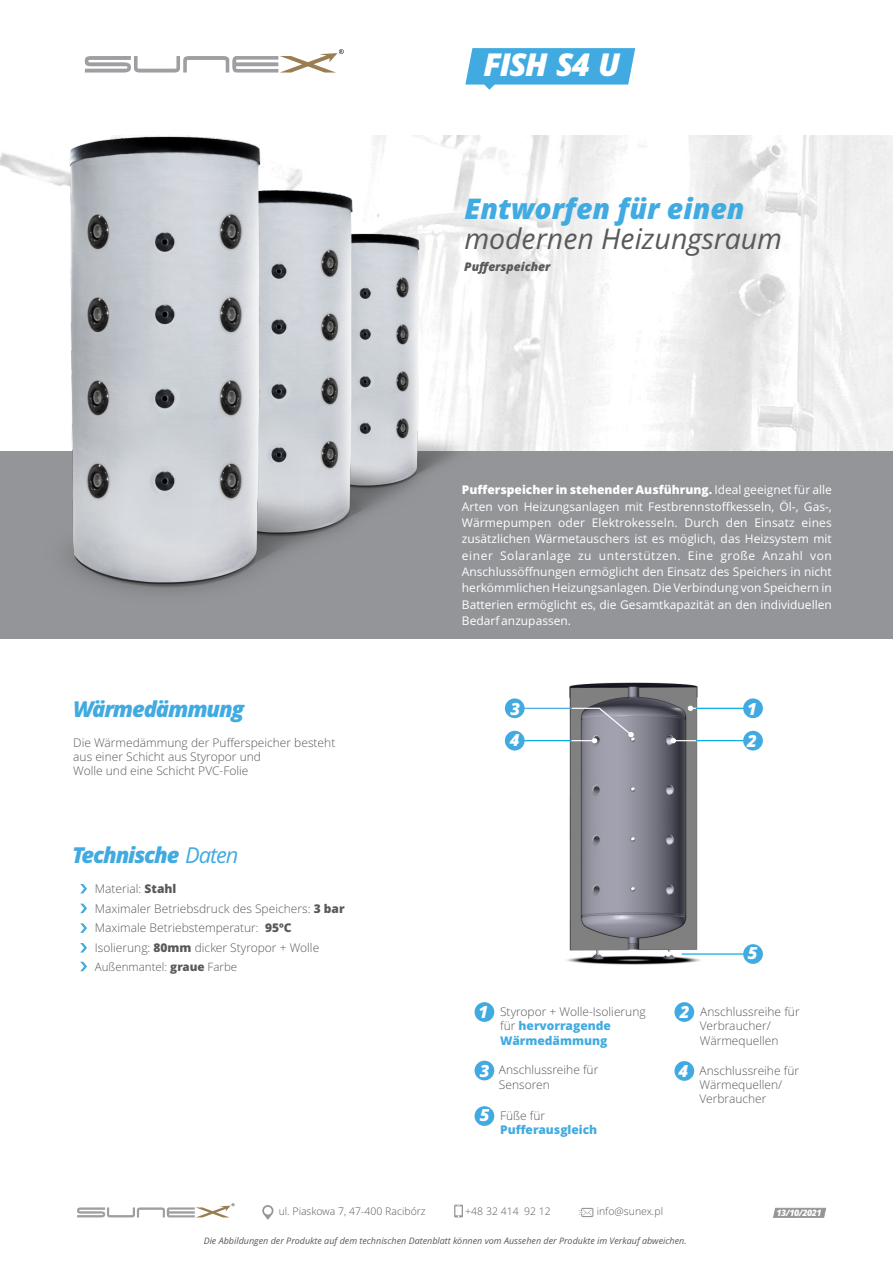
<style>
.page{position:relative;width:893px;height:1263px;background:#fff}
.page>*{position:absolute;margin:0;border:0;box-sizing:border-box;transform-origin:0 0}
.t1{font:italic 800 31.5px "Open Sans";letter-spacing:-.05em;color:#fff}
.t2{font:italic 28.5px "Open Sans";color:#58595b}
.t3{font:italic 800 28.5px "Open Sans";color:#41abe1}
.t4{font:italic 800 21.9px "Open Sans";letter-spacing:-.05em;color:#41abe1}
.t5{font:italic 800 16.8px "Open Sans";color:#fff}
.t6{font:12px/16.4px "Open Sans";color:#fff;text-align:justify}
.t7{font:300 12px/14.4px "Open Sans";color:#58595b}
.t8{font:800 12px/14.4px "Open Sans";color:#41abe1}
.t9{font:italic 800 12px "Open Sans";color:#58595b}
.t10{font:300 11.55px "Open Sans";color:#58595b}
.t11{font:300 10.5px "Open Sans";color:#58595b}
.t12{font:italic 9px "Open Sans";color:#58595b}
.t13{font:italic 800 8.85px "Open Sans";letter-spacing:-.05em;color:#fff}
.s1{font-weight:400}
.s2{font-weight:800}
.s3{font-weight:800;font-style:italic;font-size:16.8px;color:#fff}
.s4{font-weight:800;color:#41abe1}
.s5{font-style:italic;font-size:16.8px;color:#fff}
.s6{font-weight:300;color:#58595b}
</style>
<div class="page">
<img style="left:560px;top:682px;width:144px;height:283px">
<div style="left:0;top:428px;width:893px;height:210px;background:#939598"></div>
<img style="left:373px;top:136px;width:520px;height:314px">
<svg style="left:85px;top:49px;width:259px;height:24px"></svg>
<svg style="left:465px;top:48px;width:170px;height:42px;background:#60b8e5"></svg>
<svg style="left:80px;top:884px;width:7px;height:9px"></svg>
<svg style="left:80px;top:962px;width:7px;height:9px"></svg>
<svg style="left:80px;top:923px;width:7px;height:10px"></svg>
<svg style="left:80px;top:904px;width:7px;height:9px"></svg>
<svg style="left:80px;top:943px;width:7px;height:9px"></svg>
<svg style="left:77px;top:1203px;width:157px;height:14px"></svg>
<svg style="left:773px;top:1208px;width:53px;height:10px"></svg>
<svg style="left:262px;top:1205px;width:12px;height:15px"></svg>
<svg style="left:578px;top:1208px;width:15px;height:9px"></svg>
<svg style="left:454px;top:1205px;width:9px;height:12px"></svg>
<img style="left:429px;top:199px;width:46px;height:272px">
<img style="left:361px;top:144px;width:68px;height:371px">
<img style="left:0;top:135px;width:361px;height:457px">
<svg style="left:688px;top:706px;width:9px;height:5px"></svg>
<svg style="left:665px;top:951px;width:17px;height:6px"></svg>
<hr style="left:696px;top:708px;width:57px;height:1px;background:#00a8e7">
<hr style="left:682px;top:953px;width:71px;height:2px;background:#00a8e7">
<div style="left:743px;top:698px;width:20px;height:20px;background:#41abe1;border-radius:50%"></div>
<div style="left:743px;top:944px;width:20px;height:20px;background:#41abe1;border-radius:50%"></div>
<hr style="left:696px;top:740px;width:57px;height:1px;background:#00a8e7">
<div style="left:743px;top:731px;width:20px;height:19px;background:#41abe1;border-radius:50%"></div>
<hr style="left:515px;top:740px;width:57px;height:1px;background:#00a8e7">
<div style="left:505px;top:731px;width:20px;height:19px;background:#41abe1;border-radius:50%"></div>
<svg style="left:670px;top:738px;width:27px;height:5px"></svg>
<hr style="left:515px;top:708px;width:57px;height:1px;background:#41abe1">
<div style="left:505px;top:698px;width:20px;height:20px;background:#41abe1;border-radius:50%"></div>
<svg style="left:570px;top:707px;width:64px;height:36px;background:#94949e"></svg>
<div style="left:475px;top:1002px;width:19px;height:20px;background:#41abe1;border-radius:50%"></div>
<div style="left:674px;top:1002px;width:20px;height:20px;background:#41abe1;border-radius:50%"></div>
<div style="left:475px;top:1061px;width:19px;height:19px;background:#41abe1;border-radius:50%"></div>
<div style="left:674px;top:1061px;width:20px;height:20px;background:#41abe1;border-radius:50%"></div>
<div style="left:475px;top:1106px;width:19px;height:20px;background:#41abe1;border-radius:50%"></div>
<h1 class="t1" style="left:484px;top:52px;width:138px">FISH S4 U</h1>
<h2 class="t3" style="left:464px;top:197px;width:282px">Entworfen für einen</h2>
<h2 class="t2" style="left:464px;top:227px;width:319px">modernen Heizungsraum</h2>
<p class="t9" style="left:464px;top:261px;width:88px">Pufferspeicher</p>
<h3 class="t4" style="left:73px;top:700px;width:172px">Wärmedämmung</h3>
<p class="t7" style="left:73px;top:736px;width:264px">Die Wärmedämmung der Pufferspeicher besteht aus einer Schicht aus Styropor und<br>Wolle und eine Schicht PVC-Folie</p>
<h3 class="t4" style="left:72px;top:846px;width:168px">Technische <span class="s1">Daten</span></h3>
<p class="t7" style="left:95px;top:880px;width:251px;line-height:19.5px">Material: <span class="s2">Stahl<br></span>Maximaler Betriebsdruck des Speichers: <span class="s2">3 bar </span>Maximale Betriebstemperatur: <span class="s2">95ºC </span>Isolierung: <span class="s2">80mm</span> dicker Styropor + Wolle</p>
<p class="t10" style="left:95px;top:962px;width:144px">Außenmantel: <span class="s2">graue</span> Farbe</p>
<p class="t6" style="left:462px;top:483px;width:371px"><span class="s2">Pufferspeicher in stehender Ausführung.</span> Ideal geeignet für alle Arten von Heizungsanlagen mit Festbrennstoffkesseln, Öl-, Gas-, Wärmepumpen oder Elektrokesseln. Durch den Einsatz eines zusätzlichen Wärmetauschers ist es möglich, das Heizsystem mit einer Solaranlage zu unterstützen. Eine große Anzahl von Anschlussöffnungen ermöglicht den Einsatz des Speichers in nicht herkömmlichen Heizungsanlagen. Die Verbindung von Speichern in Batterien ermöglicht es, die Gesamtkapazität an den individuellen Bedarf anzupassen.</p>
<h3 class="t5" style="left:511px;top:702px;width:11px">3</h3>
<h3 class="t5" style="left:510px;top:733px;width:11px">4</h3>
<h3 class="t5" style="left:747px;top:702px;width:11px">1</h3>
<h3 class="t5" style="left:747px;top:734px;width:11px">2</h3>
<h3 class="t5" style="left:747px;top:744px;width:11px">2</h3>
<h3 class="t5" style="left:748px;top:946px;width:11px">5</h3>
<p class="t7" style="left:500px;top:1005px;width:147px;text-indent:-22px"><span class="s3">1</span> Styropor + Wolle-Isolierung für <span class="s4">hervorragende<br>Wärmedämmung</span></p>
<p class="t7" style="left:700px;top:1005px;width:101px;text-indent:-20px"><span class="s3">2</span> Anschlussreihe für<br>Verbraucher/</p>
<h3 class="t5" style="left:480px;top:1064px;width:11px">3</h3>
<h3 class="t5" style="left:678px;top:1064px;width:11px">4</h3>
<p class="t8" style="left:500px;top:1109px;width:99px;text-indent:-20px"><span class="s5">5</span> <span class="s6">Füße für<br></span>Pufferausgleich</p>
<p class="t7" style="left:700px;top:1034px;width:80px">Wärmequellen</p>
<p class="t7" style="left:499px;top:1064px;width:101px">Anschlussreihe für<br>Sensoren</p>
<p class="t7" style="left:699px;top:1064px;width:101px">Anschlussreihe für<br>Wärmequellen/<br>Verbraucher</p>
<p class="t11" style="left:279px;top:1207px;width:149px">ul. Piaskowa 7, 47-400 Racibórz</p>
<p class="t11" style="left:465px;top:1207px;width:87px">+48 32 414 92 12</p>
<p class="t11" style="left:597px;top:1207px;width:68px">info@sunex.pl</p>
<p class="t13" style="left:776px;top:1209px;width:47px">13/10/2021</p>
<p class="t12" style="left:204px;top:1237px;width:484px">Die Abbildungen der Produkte auf dem technischen Datenblatt können vom Aussehen der Produkte im Verkauf abweichen.</p>
</div>
